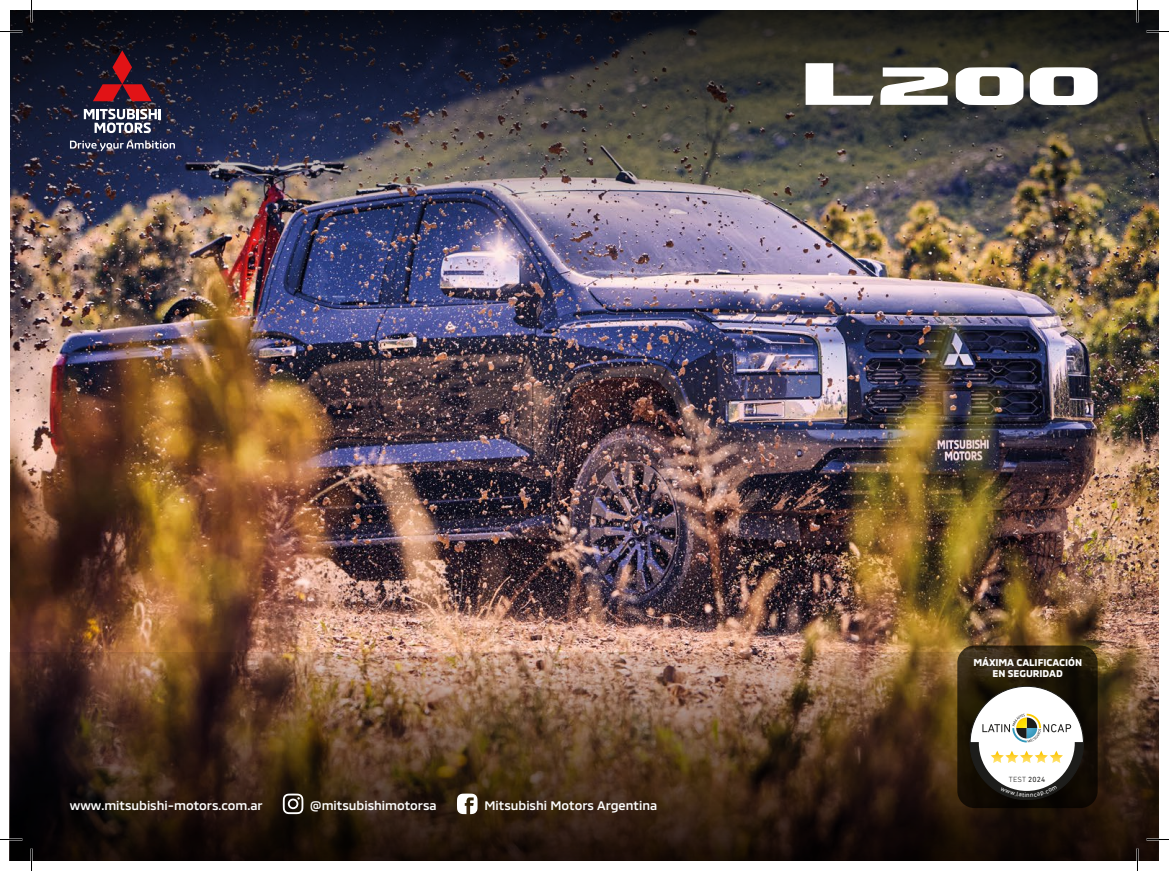
<style>
.page{position:relative;width:1169px;height:871px;background:#fff}
.page>*{position:absolute;margin:0;border:0;box-sizing:border-box;transform-origin:0 0}
.t1{font:500 12.75px "MMC";color:#fff}
.t2{font:700 10.05px/10.5px "MMC";letter-spacing:-.005em;color:#fff;text-align:center}
.t3{font:300 7.65px "DIN Next LT Pro";color:#1d1d1b}
.s1{font-weight:400}
</style>
<div class="page">
<img style="left:10px;top:241px;width:1148px;height:411px">
<img style="left:10px;top:10px;width:1148px;height:231px">
<svg style="left:9px;top:652px;width:1149px;height:209px;background:#4b3322"></svg>
<svg style="left:283px;top:793px;width:20px;height:21px"></svg>
<svg style="left:457px;top:793px;width:20px;height:21px"></svg>
<svg style="left:84px;top:109px;width:77px;height:24px"></svg>
<svg style="left:93px;top:50px;width:59px;height:51px;background:#561523"></svg>
<svg style="left:70px;top:140px;width:105px;height:11px"></svg>
<svg style="left:955px;top:67px;width:68px;height:38px"></svg>
<svg style="left:1029px;top:67px;width:68px;height:38px"></svg>
<svg style="left:880px;top:67px;width:68px;height:38px"></svg>
<svg style="left:805px;top:63px;width:68px;height:42px"></svg>
<svg style="left:957px;top:645px;width:140px;height:163px;background:#22190a"></svg>
<hr style="left:0;top:838px;width:22px;height:2px;background:#fff">
<hr style="left:1146px;top:838px;width:23px;height:2px;background:#fff">
<hr style="left:1136px;top:0;width:2px;height:23px;background:#fff">
<hr style="left:1136px;top:848px;width:2px;height:23px;background:#fff">
<svg style="left:0;top:31px;width:22px;height:1px"></svg>
<svg style="left:1146px;top:31px;width:23px;height:1px"></svg>
<svg style="left:0;top:839px;width:22px;height:1px"></svg>
<svg style="left:1146px;top:839px;width:23px;height:1px"></svg>
<svg style="left:31px;top:0;width:1px;height:23px"></svg>
<svg style="left:31px;top:848px;width:1px;height:23px"></svg>
<svg style="left:1137px;top:0;width:1px;height:23px"></svg>
<svg style="left:1137px;top:848px;width:1px;height:23px"></svg>
<svg style="left:969px;top:686px;width:114px;height:114px"></svg>
<p class="t1" style="left:70px;top:795px;width:194px">www.mitsubishi-motors.com.ar</p>
<p class="t1" style="left:310px;top:795px;width:128px">@mitsubishimotorsa</p>
<p class="t1" style="left:484px;top:795px;width:174px">Mitsubishi Motors Argentina</p>
<p class="t2" style="left:973px;top:656px;width:110px">MÁXIMA CALIFICACIÓN<br>EN SEGURIDAD</p>
<p class="t3" style="left:1009px;top:775px;width:38px">TEST <span class="s1">2024</span></p>
</div>
